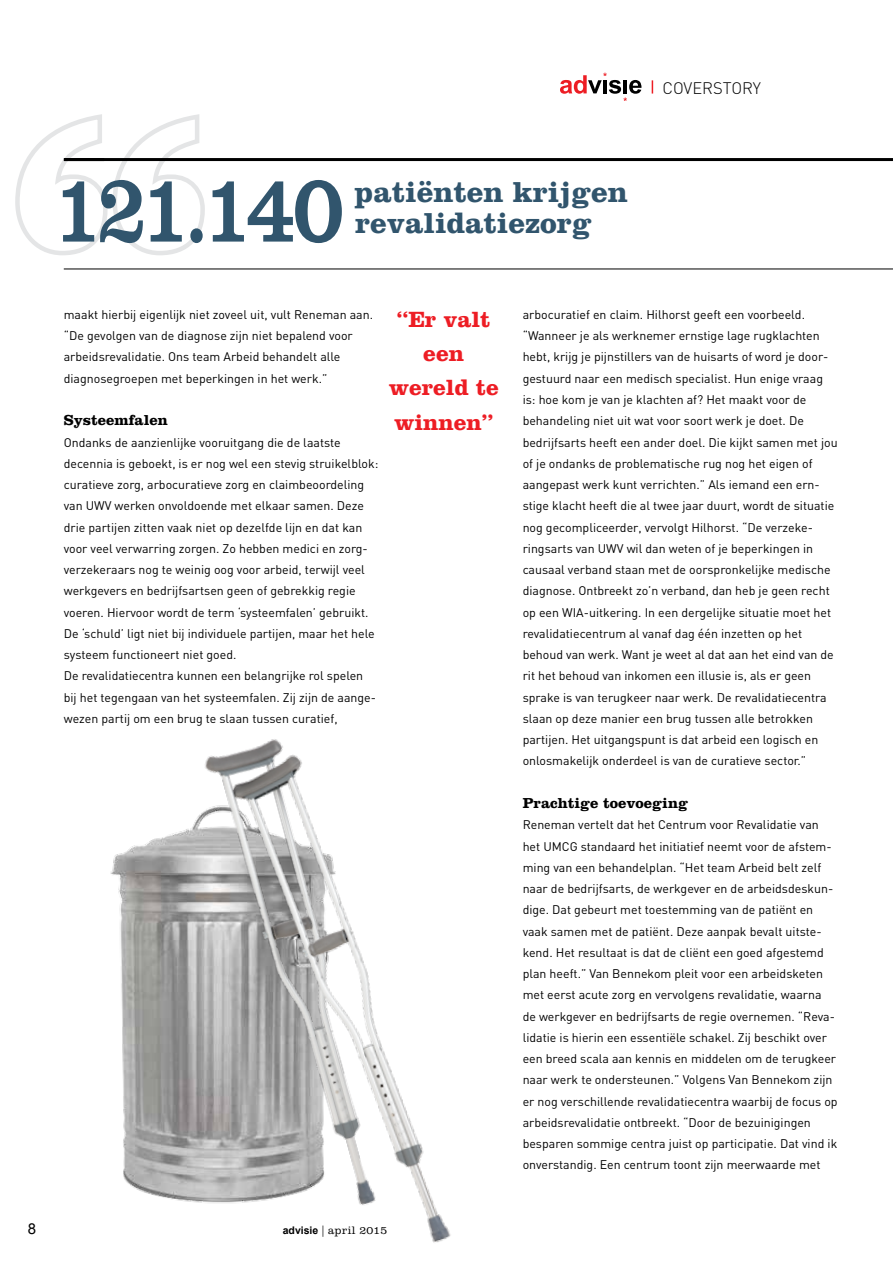
<style>
.page{position:relative;width:893px;height:1263px;background:#fff}
.page>*{position:absolute;margin:0;border:0;box-sizing:border-box;transform-origin:0 0}
.t1{font:99.3px "Clarendon LT Std";letter-spacing:-.085em;color:#31556d;scale:.84 1}
.t2{font:700 30px "Clarendon LT Std";color:#31556d}
.t3{font:700 22.95px/34.3px "Clarendon LT Std";color:#ed1d24;text-align:center}
.t4{font:300 16.5px "DIN";color:#000}
.t5{font:700 15px "Clarendon LT Std";color:#000}
.t6{font:15px "Arial";color:#000}
.t7{font:12.3px/21.3px "DIN";color:#000}
.t8{font:300 11.25px "Clarendon LT Std";letter-spacing:.02em;color:#000}
.s1{font-family:"Arial";font-weight:700;font-size:10.5px}
</style>
<div class="page">
<svg style="left:15px;top:114px;width:192px;height:141px"></svg>
<hr style="left:64px;top:158px;width:829px;height:3px;background:#000">
<hr style="left:64px;top:269px;width:829px;height:1px;background:#000">
<img style="left:110px;top:739px;width:341px;height:504px">
<svg style="left:560px;top:73px;width:81px;height:28px"></svg>
<svg style="left:652px;top:80px;width:1px;height:14px"></svg>
<p class="t4" style="left:662px;top:78px;width:100px">COVERSTORY</p>
<p class="t6" style="left:28px;top:1219px;width:10px">8</p>
<p class="t1" style="left:52px;top:150px;width:348px">121.140</p>
<p class="t2" style="left:355px;top:174px;width:274px">patiënten krijgen</p>
<p class="t2" style="left:355px;top:205px;width:238px">revalidatiezorg</p>
<p class="t7" style="left:64px;top:304px;width:311px">maakt hierbij eigenlijk niet zoveel uit, vult Reneman aan. “De gevolgen van de diagnose zijn niet bepalend voor arbeidsrevalidatie. Ons team Arbeid behandelt alle diagnosegroepen met beperkingen in het werk.”</p>
<p class="t5" style="left:64px;top:411px;width:106px">Systeemfalen</p>
<p class="t7" style="left:64px;top:431px;width:316px">Ondanks de aanzienlijke vooruitgang die de laatste decennia is geboekt, is er nog wel een stevig struikelblok: curatieve zorg, arbocuratieve zorg en claimbeoordeling van UWV werken onvoldoende met elkaar samen. Deze drie partijen zitten vaak niet op dezelfde lijn en dat kan voor veel verwarring zorgen. Zo hebben medici en zorg&shy;verzekeraars nog te weinig oog voor arbeid, terwijl veel werkgevers en bedrijfsartsen geen of gebrekkig regie voeren. Hiervoor wordt de term ‘systeemfalen’ gebruikt.<br>De ‘schuld’ ligt niet bij individuele partijen, maar het hele systeem functioneert niet goed.<br>De revalidatiecentra kunnen een belangrijke rol spelen bij het tegengaan van het systeemfalen. Zij zijn de aange&shy;wezen partij om een brug te slaan tussen curatief,</p>
<p class="t3" style="left:389px;top:302px;width:112px">“Er valt een wereld te winnen”</p>
<p class="t8" style="left:283px;top:1223px;width:106px"><span class="s1">advisie</span> | april 2015</p>
<p class="t7" style="left:523px;top:304px;width:317px">arbocuratief en claim. Hilhorst geeft een voorbeeld. “Wanneer je als werknemer ernstige lage rugklachten hebt, krijg je pijnstillers van de huisarts of word je door&shy;gestuurd naar een medisch specialist. Hun enige vraag is: hoe kom je van je klachten af? Het maakt voor de behandeling niet uit wat voor soort werk je doet. De bedrijfsarts heeft een ander doel. Die kijkt samen met jou of je ondanks de problematische rug nog het eigen of aangepast werk kunt verrichten.” Als iemand een ern&shy;stige klacht heeft die al twee jaar duurt, wordt de situatie nog gecompliceerder, vervolgt Hilhorst. “De verzeke&shy;ringsarts van UWV wil dan weten of je beperkingen in causaal verband staan met de oorspronkelijke medische diagnose. Ontbreekt zo’n verband, dan heb je geen recht op een WIA-uitkering. In een dergelijke situatie moet het revalidatiecentrum al vanaf dag één inzetten op het behoud van werk. Want je weet al dat aan het eind van de rit het behoud van inkomen een illusie is, als er geen sprake is van terugkeer naar werk. De revalidatiecentra slaan op deze manier een brug tussen alle betrokken partijen. Het uitgangspunt is dat arbeid een logisch en onlosmakelijk onderdeel is van de curatieve sector.”</p>
<p class="t5" style="left:523px;top:794px;width:167px">Prachtige toevoeging</p>
<p class="t7" style="left:523px;top:814px;width:317px">Reneman vertelt dat het Centrum voor Revalidatie van het UMCG standaard het initiatief neemt voor de afstem&shy;ming van een behandelplan. “Het team Arbeid belt zelf naar de bedrijfsarts, de werkgever en de arbeidsdeskun&shy;dige. Dat gebeurt met toestemming van de patiënt en vaak samen met de patiënt. Deze aanpak bevalt uitste&shy;kend. Het resultaat is dat de cliënt een goed afgestemd plan heeft.” Van Bennekom pleit voor een arbeidsketen met eerst acute zorg en vervolgens revalidatie, waarna de werkgever en bedrijfsarts de regie overnemen. “Reva&shy;lidatie is hierin een essentiële schakel. Zij beschikt over een breed scala aan kennis en middelen om de terugkeer naar werk te ondersteunen.” Volgens Van Bennekom zijn er nog verschillende revalidatiecentra waarbij de focus op arbeidsrevalidatie ontbreekt. “Door de bezuinigingen besparen sommige centra juist op participatie. Dat vind ik onverstandig. Een centrum toont zijn meerwaarde met</p>
</div>
